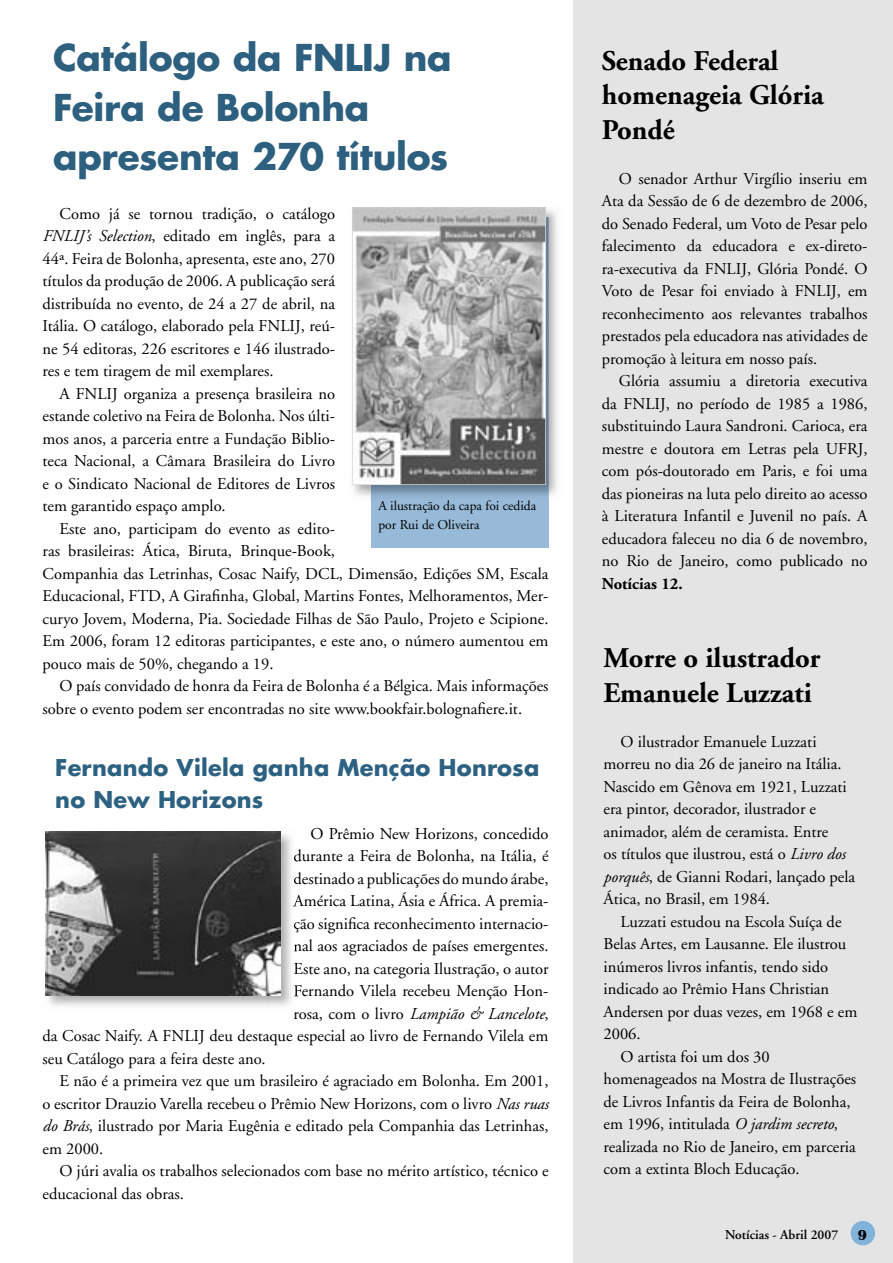
<style>
.page{position:relative;width:893px;height:1263px;background:#fff}
.page>*{position:absolute;margin:0;border:0;box-sizing:border-box;transform-origin:0 0}
.t1{font:700 36px/49.5px "Futura";letter-spacing:-.005em;color:#2d5f7f}
.t2{font:700 28.5px/34.5px "Adobe Garamond";color:#000}
.t3{font:700 22.5px/31.5px "Futura";letter-spacing:.01em;color:#2d6181}
.t4{font:16.5px/22.5px "Adobe Garamond";color:#000;text-align:justify}
.t5{font:italic 16.5px "Adobe Garamond";color:#000}
.t6{font:700 16.5px "Adobe Garamond";color:#000}
.t7{font:700 15px "Britannic";color:#000}
.t8{font:13.5px/19.5px "Adobe Garamond";color:#000}
.t9{font:600 13.5px "Adobe Garamond";color:#000}
.s1{font-style:italic}
.s2{font-style:normal}
</style>
<div class="page">
<div style="left:573px;top:0;width:320px;height:1263px;background:#e4e4e5"></div>
<div style="left:371px;top:217px;width:178px;height:330px;background:#97bad8"></div>
<div style="left:851px;top:1221px;width:24px;height:24px;background:#81b3da;border-radius:50%"></div>
<img style="left:353px;top:209px;width:204px;height:292px">
<img style="left:371px;top:217px;width:178px;height:284px">
<img style="left:387px;top:500px;width:35px;height:1px">
<img style="left:434px;top:500px;width:102px;height:1px">
<svg style="left:352px;top:207px;width:194px;height:278px;background:#a5a5a5"></svg>
<img style="left:45px;top:834px;width:252px;height:172px">
<img style="left:294px;top:849px;width:3px;height:14px">
<img style="left:294px;top:872px;width:3px;height:16px">
<svg style="left:293px;top:895px;width:4px;height:11px"></svg>
<svg style="left:294px;top:919px;width:3px;height:13px"></svg>
<img style="left:294px;top:939px;width:3px;height:17px">
<img style="left:294px;top:962px;width:3px;height:16px">
<svg style="left:294px;top:984px;width:3px;height:13px"></svg>
<img style="left:45px;top:831px;width:236px;height:164px">
<h1 class="t1" style="left:53px;top:32px;width:400px">Catálogo da FNLIJ na<br>Feira de Bolonha apresenta 270 títulos</h1>
<p class="t4" style="left:43px;top:203px;width:294px;text-indent:17px">Como já se tornou tradição, o catálogo <span class="s1">FNLIJ’s Selection</span>, editado em inglês, para a 44ª. Feira de Bolonha, apresenta, este ano, 270 títulos da produção de 2006. A publicação será distribuída no evento, de 24 a 27 de abril, na Itália. O catálogo, elaborado pela FNLIJ, reú&shy;ne 54 editoras, 226 escritores e 146 ilustrado&shy;res e tem tiragem de mil exemplares.</p>
<p class="t4" style="left:43px;top:383px;width:294px;text-indent:17px">A FNLIJ organiza a presença brasileira no estande coletivo na Feira de Bolonha. Nos últi&shy;mos anos, a parceria entre a Fundação Biblio&shy;teca Nacional, a Câmara Brasileira do Livro e o Sindicato Nacional de Editores de Livros tem garantido espaço amplo.</p>
<p class="t4" style="left:43px;top:518px;width:508px;text-align:left;text-indent:17px">Este ano, participam do evento as edito-<br>ras brasileiras: Ática, Biruta, Brinque-Book,<br>Companhia das Letrinhas, Cosac Naify, DCL, Dimensão, Edições SM, Escala Educacional, FTD, A Girafinha, Global, Martins Fontes, Melhoramentos, Mer&shy;curyo Jovem, Moderna, Pia. Sociedade Filhas de São Paulo, Projeto e Scipione.<br>Em 2006, foram 12 editoras participantes, e este ano, o número aumentou em pouco mais de 50%, chegando a 19.</p>
<p class="t4" style="left:43px;top:675px;width:507px;text-indent:17px">O país convidado de honra da Feira de Bolonha é a Bélgica. Mais informações sobre o evento podem ser encontradas no site www.bookfair.bolognafiere.it.</p>
<h3 class="t3" style="left:55px;top:751px;width:486px">Fernando Vilela ganha Menção Honrosa no New Horizons</h3>
<p class="t4" style="left:310px;top:823px;width:240px">O Prêmio New Horizons, concedido</p>
<p class="t4" style="left:293px;top:845px;width:257px">durante a Feira de Bolonha, na Itália, é</p>
<p class="t4" style="left:293px;top:868px;width:257px">destinado a publicações do mundo árabe,</p>
<p class="t4" style="left:293px;top:890px;width:257px">América Latina, Ásia e África. A premia-</p>
<p class="t4" style="left:293px;top:913px;width:257px">ção significa reconhecimento internacio-</p>
<p class="t4" style="left:293px;top:935px;width:257px">nal aos agraciados de países emergentes.</p>
<p class="t4" style="left:293px;top:958px;width:257px">Este ano, na categoria Ilustração, o autor</p>
<p class="t4" style="left:293px;top:980px;width:257px">Fernando Vilela recebeu Menção Hon-</p>
<p class="t5" style="left:293px;top:1005px;width:257px"><span class="s2">rosa, com o livro</span> Lampião &amp; Lancelote<span class="s2">,</span></p>
<p class="t4" style="left:43px;top:1025px;width:507px">da Cosac Naify. A FNLIJ deu destaque especial ao livro de Fernando Vilela em</p>
<p class="t4" style="left:43px;top:1048px;width:225px">seu Catálogo para a feira deste ano.</p>
<p class="t4" style="left:60px;top:1070px;width:490px">E não é a primeira vez que um brasileiro é agraciado em Bolonha. Em 2001,</p>
<p class="t4" style="left:43px;top:1093px;width:507px">o escritor Drauzio Varella recebeu o Prêmio New Horizons, com o livro <span class="s1">Nas ruas</span></p>
<p class="t4" style="left:43px;top:1115px;width:507px"><span class="s1">do Brás</span>, ilustrado por Maria Eugênia e editado pela Companhia das Letrinhas,</p>
<p class="t4" style="left:43px;top:1138px;width:62px">em 2000.</p>
<p class="t4" style="left:60px;top:1160px;width:490px">O júri avalia os trabalhos selecionados com base no mérito artístico, técnico e</p>
<p class="t4" style="left:43px;top:1183px;width:143px">educacional das obras.</p>
<p class="t8" style="left:378px;top:496px;width:159px">A ilustração da capa foi cedida por Rui de Oliveira</p>
<h2 class="t2" style="left:602px;top:44px;width:224px">Senado Federal homenageia Glória<br>Pondé</h2>
<p class="t4" style="left:602px;top:168px;width:267px;text-indent:17px">O senador Arthur Virgílio inseriu em Ata da Sessão de 6 de dezembro de 2006, do Senado Federal, um Voto de Pesar pelo falecimento da educadora e ex-direto&shy;ra-executiva da FNLIJ, Glória Pondé. O Voto de Pesar foi enviado à FNLIJ, em reconhecimento aos relevantes trabalhos prestados pela educadora nas atividades de promoção à leitura em nosso país.</p>
<p class="t4" style="left:602px;top:370px;width:267px;text-indent:17px">Glória assumiu a diretoria executiva da FNLIJ, no período de 1985 a 1986, substituindo Laura Sandroni. Carioca, era mestre e doutora em Letras pela UFRJ, com pós-doutorado em Paris, e foi uma das pioneiras na luta pelo direito ao acesso à Literatura Infantil e Juvenil no país. A educadora faleceu no dia 6 de novembro, no Rio de Janeiro, como publicado no</p>
<p class="t6" style="left:602px;top:575px;width:82px">Notícias 12.</p>
<h2 class="t2" style="left:603px;top:641px;width:218px">Morre o ilustrador<br>Emanuele Luzzati</h2>
<p class="t4" style="left:603px;top:731px;width:253px;text-align:left;text-indent:17px">O ilustrador Emanuele Luzzati morreu no dia 26 de janeiro na Itália.<br>Nascido em Gênova em 1921, Luzzati era pintor, decorador, ilustrador e animador, além de ceramista. Entre<br>os títulos que ilustrou, está o <span class="s1">Livro dos porquês</span>, de Gianni Rodari, lançado pela Ática, no Brasil, em 1984.</p>
<p class="t4" style="left:620px;top:911px;width:222px">Luzzati estudou na Escola Suíça de</p>
<p class="t4" style="left:603px;top:933px;width:244px">Belas Artes, em Lausanne. Ele ilustrou</p>
<p class="t4" style="left:603px;top:956px;width:226px">inúmeros livros infantis, tendo sido</p>
<p class="t4" style="left:603px;top:978px;width:227px">indicado ao Prêmio Hans Christian</p>
<p class="t4" style="left:603px;top:1001px;width:255px">Andersen por duas vezes, em 1968 e em</p>
<p class="t4" style="left:603px;top:1023px;width:39px">2006.</p>
<p class="t4" style="left:620px;top:1046px;width:151px">O artista foi um dos 30</p>
<p class="t4" style="left:603px;top:1068px;width:254px">homenageados na Mostra de Ilustrações</p>
<p class="t4" style="left:603px;top:1091px;width:248px">de Livros Infantis da Feira de Bolonha,</p>
<p class="t4" style="left:603px;top:1113px;width:236px">em 1996, intitulada <span class="s1">O jardim secreto</span>,</p>
<p class="t4" style="left:603px;top:1136px;width:254px">realizada no Rio de Janeiro, em parceria</p>
<p class="t4" style="left:603px;top:1158px;width:197px">com a extinta Bloch Educação.</p>
<p class="t9" style="left:725px;top:1227px;width:115px">Notícias - Abril 2007</p>
<p class="t7" style="left:858px;top:1226px;width:11px">9</p>
</div>
